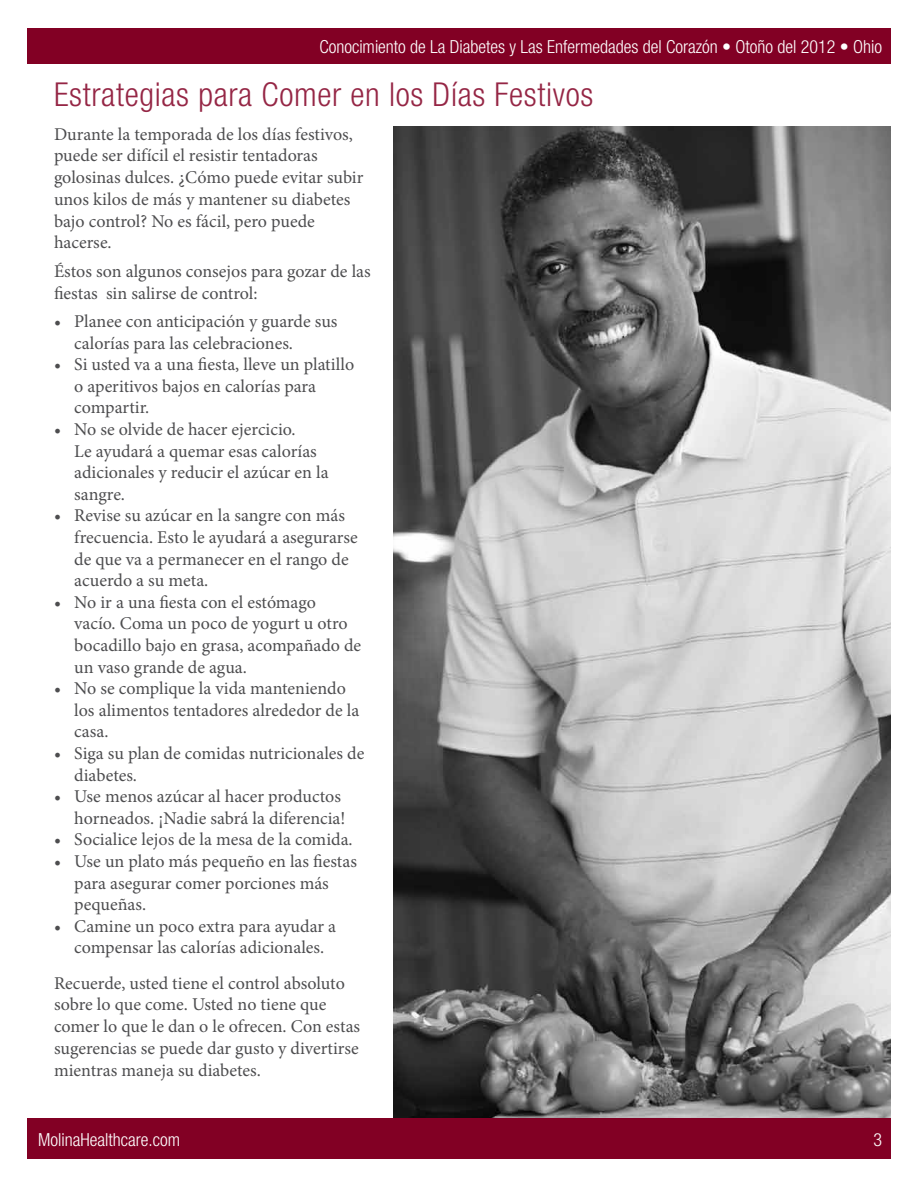
<style>
.page{position:relative;width:918px;height:1188px;background:#fff}
.page>*{position:absolute;margin:0;border:0;box-sizing:border-box;transform-origin:0 0}
.t1{font:300 condensed 33px "Helvetica Neue";letter-spacing:.02em;color:#952645}
.t2{font:18px/21.6px "Minion Pro";color:#4d4d4f}
.t3{font:300 condensed 18px "Helvetica Neue";color:#fff}
</style>
<div class="page">
<img style="left:393px;top:127px;width:498px;height:992px">
<div style="left:27px;top:28px;width:864px;height:36px;background:#820024"></div>
<div style="left:27px;top:1119px;width:864px;height:40px;background:#820024"></div>
<p class="t3" style="left:319px;top:37px;width:564px">Conocimiento de La Diabetes y Las Enfermedades del Corazón • Otoño del 2012 • Ohio</p>
<h1 class="t1" style="left:54px;top:75px;width:541px">Estrategias para Comer en los Días Festivos</h1>
<p class="t2" style="left:54px;top:123px;width:311px">Durante la temporada de los días festivos, puede ser difícil el resistir tentadoras golosinas dulces. ¿Cómo puede evitar subir unos kilos de más y mantener su diabetes bajo control? No es fácil, pero puede hacerse.</p>
<p class="t2" style="left:54px;top:260px;width:318px">Éstos son algunos consejos para gozar de las fiestas sin salirse de control:</p>
<p class="t2" style="left:74px;top:311px;width:265px;text-indent:-20px">• Planee con anticipación y guarde sus calorías para las celebraciones.</p>
<p class="t2" style="left:74px;top:354px;width:281px;text-indent:-20px">• Si usted va a una fiesta, lleve un platillo o aperitivos bajos en calorías para compartir.</p>
<p class="t2" style="left:74px;top:419px;width:256px;text-indent:-20px">• No se olvide de hacer ejercicio.<br>Le ayudará a quemar esas calorías adicionales y reducir el azúcar en la sangre.</p>
<p class="t2" style="left:74px;top:505px;width:285px;text-indent:-20px">• Revise su azúcar en la sangre con más frecuencia. Esto le ayudará a asegurarse de que va a permanecer en el rango de acuerdo a su meta.</p>
<p class="t2" style="left:74px;top:591px;width:289px;text-indent:-20px">• No ir a una fiesta con el estómago vacío. Coma un poco de yogurt u otro bocadillo bajo en grasa, acompañado de un vaso grande de agua.</p>
<p class="t2" style="left:74px;top:678px;width:287px;text-indent:-20px">• No se complique la vida manteniendo los alimentos tentadores alrededor de la casa.</p>
<p class="t2" style="left:74px;top:743px;width:292px;text-indent:-20px">• Siga su plan de comidas nutricionales de diabetes.</p>
<p class="t2" style="left:54px;top:786px;width:293px;text-align:right">• Use menos azúcar al hacer productos horneados. ¡Nadie sabrá la diferencia!</p>
<p class="t2" style="left:54px;top:829px;width:300px">• Socialice lejos de la mesa de la comida.</p>
<p class="t2" style="left:74px;top:851px;width:284px;text-indent:-20px">• Use un plato más pequeño en las fiestas para asegurar comer porciones más pequeñas.</p>
<p class="t2" style="left:54px;top:915px;width:284px;text-align:center">• Camine un poco extra para ayudar a compensar las calorías adicionales.</p>
<p class="t2" style="left:54px;top:972px;width:308px">Recuerde, usted tiene el control absoluto sobre lo que come. Usted no tiene que comer lo que le dan o le ofrecen. Con estas sugerencias se puede dar gusto y divertirse mientras maneja su diabetes.</p>
<p class="t3" style="left:38px;top:1130px;width:143px">MolinaHealthcare.com</p>
<p class="t3" style="left:873px;top:1130px;width:10px">3</p>
</div>
